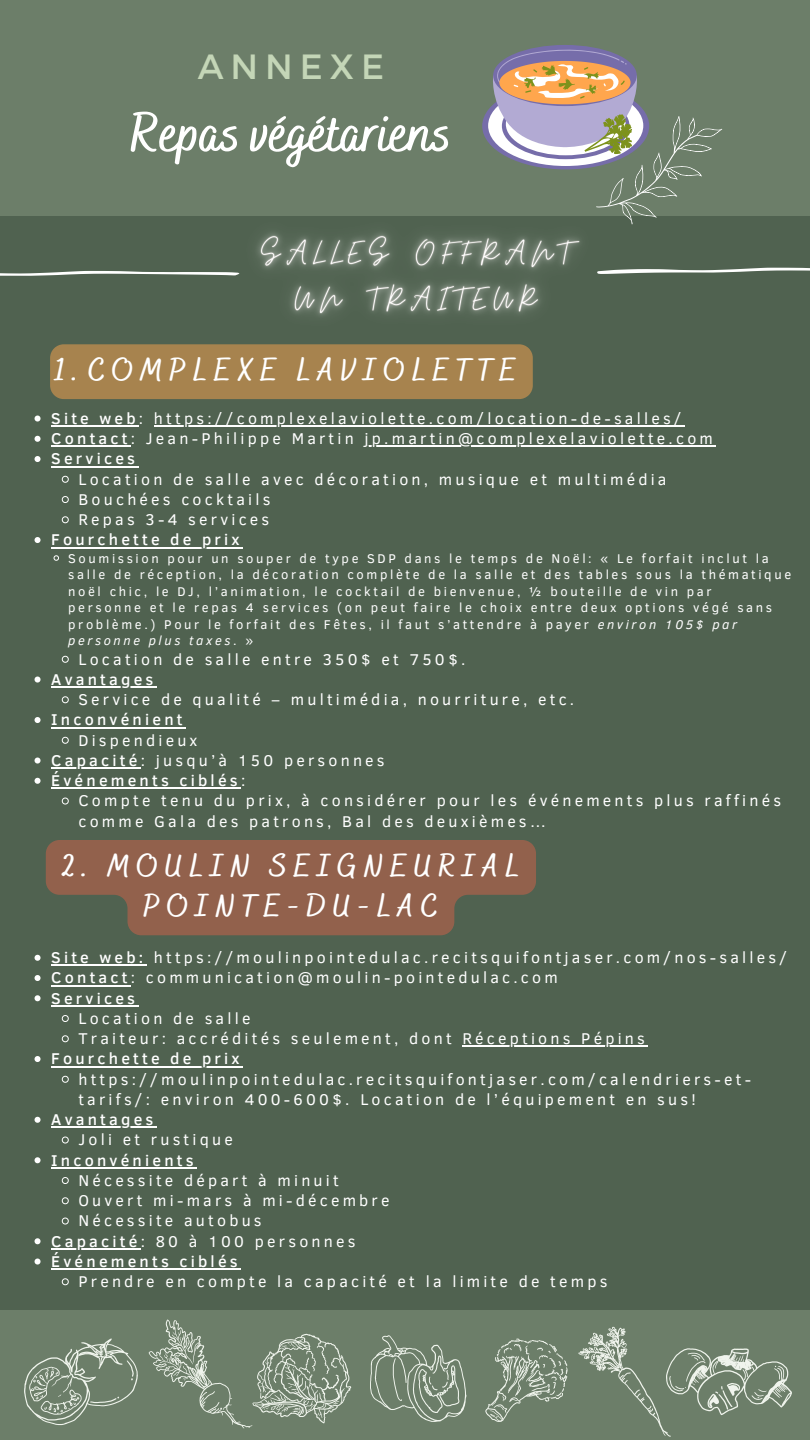
<style>
.page{position:relative;width:810px;height:1440px;background:#506250}
.page>*{position:absolute;margin:0;border:0;box-sizing:border-box;transform-origin:0 0}
.t1{font:700 55px "Bakerie Smooth";color:#fff}
.t2{font:35px "Montserrat";letter-spacing:.2em;color:#c4d6b7}
.t3{font:700 32px/40.5px "Bakerie Smooth";letter-spacing:.2em;color:#fff;text-align:center}
.t4{font:16px/20.2px "Clear Sans";letter-spacing:.2em;color:#fff}
.t5{font:500 16px "Clear Sans";letter-spacing:.2em;color:#fff}
.t6{font:13px/16.5px "Clear Sans";letter-spacing:.2em;color:#fff}
.s1{font-weight:500}
.s2{font-style:italic}
</style>
<div class="page">
<div style="left:0;top:0;width:810px;height:216px;background:#6c7e69"></div>
<div style="left:493px;top:45px;width:144px;height:61px;background:#766daa;border-radius:50%"></div>
<svg style="left:490px;top:50px;width:233px;height:175px"></svg>
<svg style="left:0;top:271px;width:222px;height:5px"></svg>
<svg style="left:618px;top:268px;width:192px;height:6px"></svg>
<img style="left:222px;top:193px;width:396px;height:124px">
<div style="left:50px;top:344px;width:483px;height:55px;background:#a7834e"></div>
<svg style="left:35px;top:416px;width:6px;height:6px"></svg>
<hr style="left:51px;top:425px;width:88px;height:2px;background:#fff">
<hr style="left:154px;top:425px;width:531px;height:2px;background:#fff">
<svg style="left:35px;top:436px;width:6px;height:6px"></svg>
<hr style="left:51px;top:446px;width:80px;height:1px;background:#fff">
<hr style="left:365px;top:446px;width:351px;height:1px;background:#fff">
<svg style="left:35px;top:456px;width:6px;height:6px"></svg>
<hr style="left:51px;top:466px;width:87px;height:1px;background:#fff">
<svg style="left:61px;top:475px;width:8px;height:8px"></svg>
<svg style="left:61px;top:496px;width:8px;height:7px"></svg>
<svg style="left:61px;top:516px;width:8px;height:8px"></svg>
<svg style="left:35px;top:537px;width:6px;height:6px"></svg>
<hr style="left:51px;top:547px;width:192px;height:1px;background:#fff">
<svg style="left:53px;top:555px;width:6px;height:6px"></svg>
<svg style="left:61px;top:655px;width:8px;height:8px"></svg>
<svg style="left:35px;top:677px;width:6px;height:6px"></svg>
<hr style="left:51px;top:686px;width:106px;height:2px;background:#fff">
<svg style="left:61px;top:696px;width:8px;height:8px"></svg>
<svg style="left:35px;top:717px;width:6px;height:6px"></svg>
<hr style="left:51px;top:727px;width:135px;height:1px;background:#fff">
<svg style="left:61px;top:736px;width:8px;height:8px"></svg>
<svg style="left:35px;top:758px;width:6px;height:6px"></svg>
<hr style="left:51px;top:767px;width:90px;height:2px;background:#fff">
<svg style="left:35px;top:778px;width:6px;height:6px"></svg>
<hr style="left:51px;top:788px;width:190px;height:1px;background:#fff">
<svg style="left:61px;top:797px;width:8px;height:8px"></svg>
<svg style="left:0;top:1310px;width:810px;height:130px;background:#778874"></svg>
<svg style="left:46px;top:840px;width:490px;height:95px;background:#88614c"></svg>
<svg style="left:35px;top:955px;width:6px;height:6px"></svg>
<hr style="left:51px;top:965px;width:96px;height:1px;background:#fff">
<svg style="left:35px;top:975px;width:6px;height:6px"></svg>
<hr style="left:51px;top:985px;width:80px;height:1px;background:#fff">
<svg style="left:35px;top:995px;width:6px;height:6px"></svg>
<hr style="left:51px;top:1005px;width:87px;height:2px;background:#fff">
<svg style="left:61px;top:1015px;width:8px;height:7px"></svg>
<svg style="left:61px;top:1035px;width:8px;height:8px"></svg>
<hr style="left:462px;top:1046px;width:175px;height:1px;background:#fff">
<svg style="left:35px;top:1056px;width:6px;height:6px"></svg>
<hr style="left:51px;top:1066px;width:192px;height:1px;background:#fff">
<svg style="left:61px;top:1075px;width:8px;height:8px"></svg>
<svg style="left:35px;top:1117px;width:6px;height:6px"></svg>
<hr style="left:51px;top:1127px;width:106px;height:1px;background:#fff">
<svg style="left:61px;top:1136px;width:8px;height:8px"></svg>
<svg style="left:35px;top:1157px;width:6px;height:6px"></svg>
<hr style="left:51px;top:1167px;width:146px;height:2px;background:#fff">
<svg style="left:61px;top:1177px;width:8px;height:7px"></svg>
<svg style="left:61px;top:1197px;width:8px;height:8px"></svg>
<svg style="left:61px;top:1217px;width:8px;height:8px"></svg>
<svg style="left:35px;top:1238px;width:6px;height:6px"></svg>
<hr style="left:51px;top:1248px;width:90px;height:2px;background:#fff">
<svg style="left:35px;top:1259px;width:6px;height:6px"></svg>
<hr style="left:51px;top:1268px;width:190px;height:2px;background:#fff">
<svg style="left:61px;top:1278px;width:8px;height:8px"></svg>
<h2 class="t2" style="left:198px;top:44px;width:188px">ANNEXE</h2>
<h1 class="t1" style="left:130px;top:101px;width:322px">Repas végétariens</h1>
<h3 class="t3" style="left:55px;top:351px;width:463px">1.COMPLEXE LAVIOLETTE</h3>
<p class="t4" style="left:51px;top:407px;width:663px"><span class="s1">Site web</span>: https://complexelaviolette.com/location-de-salles/<br><span class="s1">Contact</span>: Jean-Philippe Martin jp.martin@complexelaviolette.com<br><span class="s1">Services</span></p>
<p class="t4" style="left:78px;top:468px;width:590px">Location de salle avec décoration, musique et multimédia<br>Bouchées cocktails<br>Repas 3-4 services</p>
<p class="t5" style="left:51px;top:528px;width:190px">Fourchette de prix</p>
<p class="t6" style="left:68px;top:549px;width:724px">Soumission pour un souper de type SDP dans le temps de Noël: « Le forfait inclut la salle de réception, la décoration complète de la salle et des tables sous la thématique noël chic, le DJ, l’animation, le cocktail de bienvenue, ½ bouteille de vin par<br>personne et le repas 4 services (on peut faire le choix entre deux options végé sans problème.) Pour le forfait des Fêtes, il faut s’attendre à payer <span class="s2">environ 105$ par personne plus taxes</span>. »</p>
<p class="t4" style="left:78px;top:648px;width:389px">Location de salle entre 350$ et 750$.</p>
<p class="t5" style="left:51px;top:668px;width:104px">Avantages</p>
<p class="t4" style="left:78px;top:689px;width:497px">Service de qualité – multimédia, nourriture, etc.</p>
<p class="t5" style="left:51px;top:708px;width:133px">Inconvénient</p>
<p class="t4" style="left:51px;top:729px;width:335px;text-indent:27px">Dispendieux<br><span class="s1">Capacité</span>: jusqu’à 150 personnes<br><span class="s1">Événements ciblés</span>:</p>
<p class="t4" style="left:78px;top:790px;width:704px">Compte tenu du prix, à considérer pour les événements plus raffinés comme Gala des patrons, Bal des deuxièmes…</p>
<h3 class="t3" style="left:62px;top:847px;width:460px">2. MOULIN SEIGNEURIAL<br>POINTE-DU-LAC</h3>
<p class="t4" style="left:51px;top:947px;width:738px"><span class="s1">Site web:</span> https://moulinpointedulac.recitsquifontjaser.com/nos-salles/<br><span class="s1">Contact</span>: communication@moulin-pointedulac.com<br><span class="s1">Services</span></p>
<p class="t4" style="left:78px;top:1007px;width:568px">Location de salle<br>Traiteur: accrédités seulement, dont Réceptions Pépins</p>
<p class="t5" style="left:51px;top:1047px;width:190px">Fourchette de prix</p>
<p class="t4" style="left:78px;top:1068px;width:674px">https://moulinpointedulac.recitsquifontjaser.com/calendriers-et&shy;tarifs/: environ 400-600$. Location de l’équipement en sus!</p>
<p class="t5" style="left:51px;top:1108px;width:104px">Avantages</p>
<p class="t4" style="left:78px;top:1129px;width:156px">Joli et rustique</p>
<p class="t5" style="left:51px;top:1148px;width:144px">Inconvénients</p>
<p class="t4" style="left:78px;top:1169px;width:262px">Nécessite départ à minuit</p>
<p class="t4" style="left:78px;top:1190px;width:313px">Ouvert mi-mars à mi-décembre</p>
<p class="t4" style="left:78px;top:1210px;width:185px">Nécessite autobus</p>
<p class="t4" style="left:51px;top:1230px;width:306px"><span class="s1">Capacité</span>: 80 à 100 personnes</p>
<p class="t5" style="left:51px;top:1250px;width:188px">Événements ciblés</p>
<p class="t4" style="left:78px;top:1271px;width:530px">Prendre en compte la capacité et la limite de temps</p>
</div>
